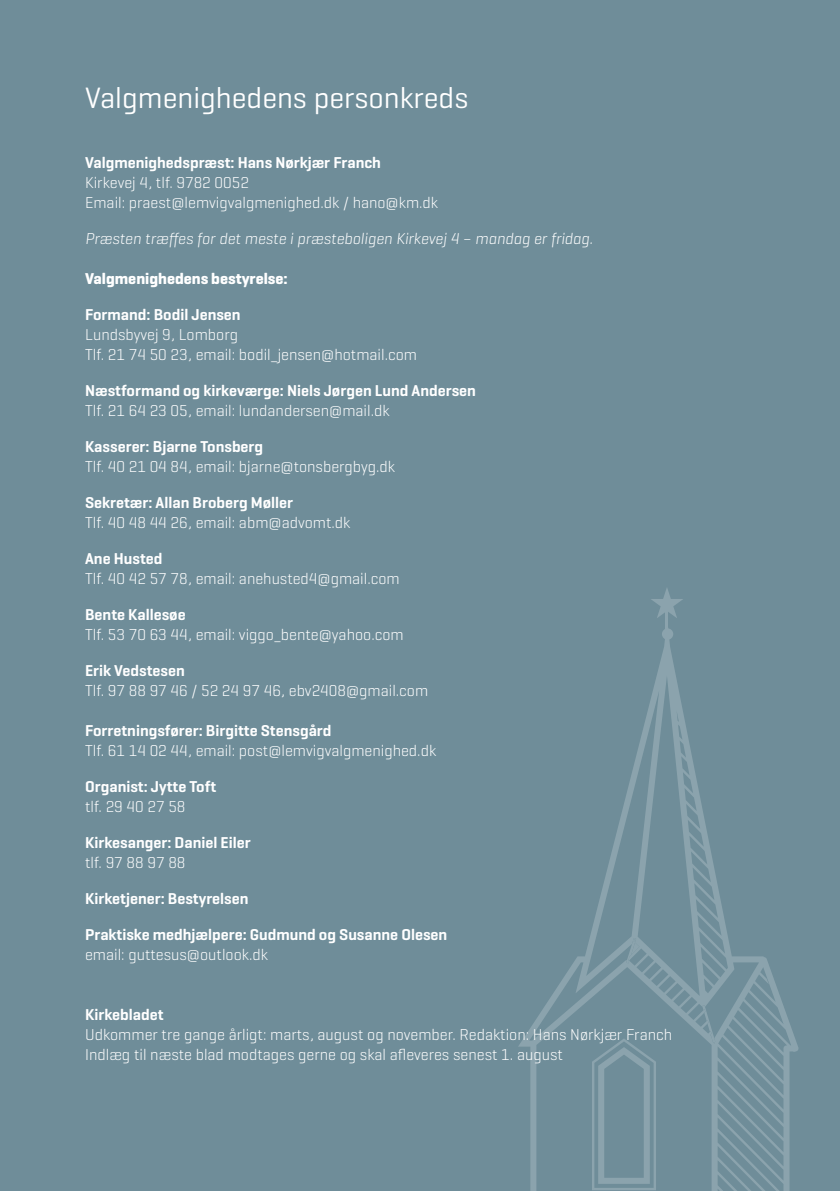
<style>
.page{position:relative;width:840px;height:1191px;background:#fff}
.page>*{position:absolute;margin:0;border:0;box-sizing:border-box;transform-origin:0 0}
.t1{font:30px "Geogrotesque";color:#fff}
.t2{font:300 16px/20px "Geogrotesque";color:#fff}
.t3{font:600 16px "Geogrotesque";color:#fff}
.t4{font:italic 300 16px "Geogrotesque";color:#fff}
.t5{font:700 16px "Geogrotesque";color:#fff}
</style>
<div class="page">
<div style="left:0;top:0;width:839px;height:1191px;background:#6f8d99"></div>
<svg style="left:651px;top:588px;width:32px;height:30px"></svg>
<hr style="left:665px;top:607px;width:2px;height:27px;background:#fff">
<svg style="left:518px;top:619px;width:281px;height:572px"></svg>
<svg style="left:591px;top:1038px;width:64px;height:152px"></svg>
<svg style="left:701px;top:1005px;width:13px;height:39px"></svg>
<svg style="left:625px;top:938px;width:14px;height:25px"></svg>
<h1 class="t1" style="left:85px;top:81px;width:384px">Valgmenighedens personkreds</h1>
<p class="t3" style="left:85px;top:153px;width:297px">Valgmenighedspræst: Hans Nørkjær Franch</p>
<p class="t2" style="left:85px;top:172px;width:354px">Kirkevej 4, tlf. 9782 0052<br>Email: praest@lemvigvalgmenighed.dk / hano@km.dk</p>
<p class="t4" style="left:85px;top:228px;width:509px">Præsten træffes for det meste i præsteboligen Kirkevej 4 – mandag er fridag.</p>
<p class="t5" style="left:85px;top:269px;width:204px">Valgmenighedens bestyrelse:</p>
<p class="t3" style="left:85px;top:305px;width:157px">Formand: Bodil Jensen</p>
<p class="t2" style="left:85px;top:324px;width:333px">Lundsbyvej 9, Lomborg<br>Tlf. 21 74 50 23, email: bodil_jensen@hotmail.com</p>
<p class="t3" style="left:85px;top:381px;width:392px">Næstformand og kirkeværge: Niels Jørgen Lund Andersen</p>
<p class="t2" style="left:85px;top:400px;width:306px">Tlf. 21 64 23 05, email: lundandersen@mail.dk</p>
<p class="t3" style="left:85px;top:437px;width:179px">Kasserer: Bjarne Tonsberg</p>
<p class="t2" style="left:85px;top:456px;width:311px">Tlf. 40 21 04 84, email: bjarne@tonsbergbyg.dk</p>
<p class="t3" style="left:85px;top:493px;width:209px">Sekretær: Allan Broberg Møller</p>
<p class="t2" style="left:85px;top:512px;width:267px">Tlf. 40 48 44 26, email: abm@advomt.dk</p>
<p class="t3" style="left:85px;top:549px;width:79px">Ane Husted</p>
<p class="t2" style="left:85px;top:568px;width:316px">Tlf. 40 42 57 78, email: anehusted4@gmail.com</p>
<p class="t3" style="left:85px;top:605px;width:102px">Bente Kallesøe</p>
<p class="t2" style="left:85px;top:624px;width:320px">Tlf. 53 70 63 44, email: viggo_bente@yahoo.com</p>
<p class="t3" style="left:85px;top:661px;width:101px">Erik Vedstesen</p>
<p class="t2" style="left:85px;top:680px;width:344px">Tlf. 97 88 97 46 / 52 24 97 46, ebv2408@gmail.com</p>
<p class="t3" style="left:85px;top:721px;width:248px">Forretningsfører: Birgitte Stensgård</p>
<p class="t2" style="left:85px;top:740px;width:352px">Tlf. 61 14 02 44, email: post@lemvigvalgmenighed.dk</p>
<p class="t3" style="left:85px;top:777px;width:132px">Organist: Jytte Toft</p>
<p class="t2" style="left:85px;top:796px;width:102px">tlf. 29 40 27 58</p>
<p class="t3" style="left:85px;top:833px;width:167px">Kirkesanger: Daniel Eiler</p>
<p class="t2" style="left:85px;top:852px;width:102px">tlf. 97 88 97 88</p>
<p class="t3" style="left:85px;top:889px;width:165px">Kirketjener: Bestyrelsen</p>
<p class="t3" style="left:85px;top:925px;width:363px">Praktiske medhjælpere: Gudmund og Susanne Olesen</p>
<p class="t2" style="left:85px;top:944px;width:184px">email: guttesus@outlook.dk</p>
<p class="t3" style="left:85px;top:1005px;width:80px">Kirkebladet</p>
<p class="t2" style="left:85px;top:1024px;width:588px">Udkommer tre gange årligt: marts, august og november. Redaktion: Hans Nørkjær Franch<br>Indlæg til næste blad modtages gerne og skal afleveres senest 1. august</p>
</div>
